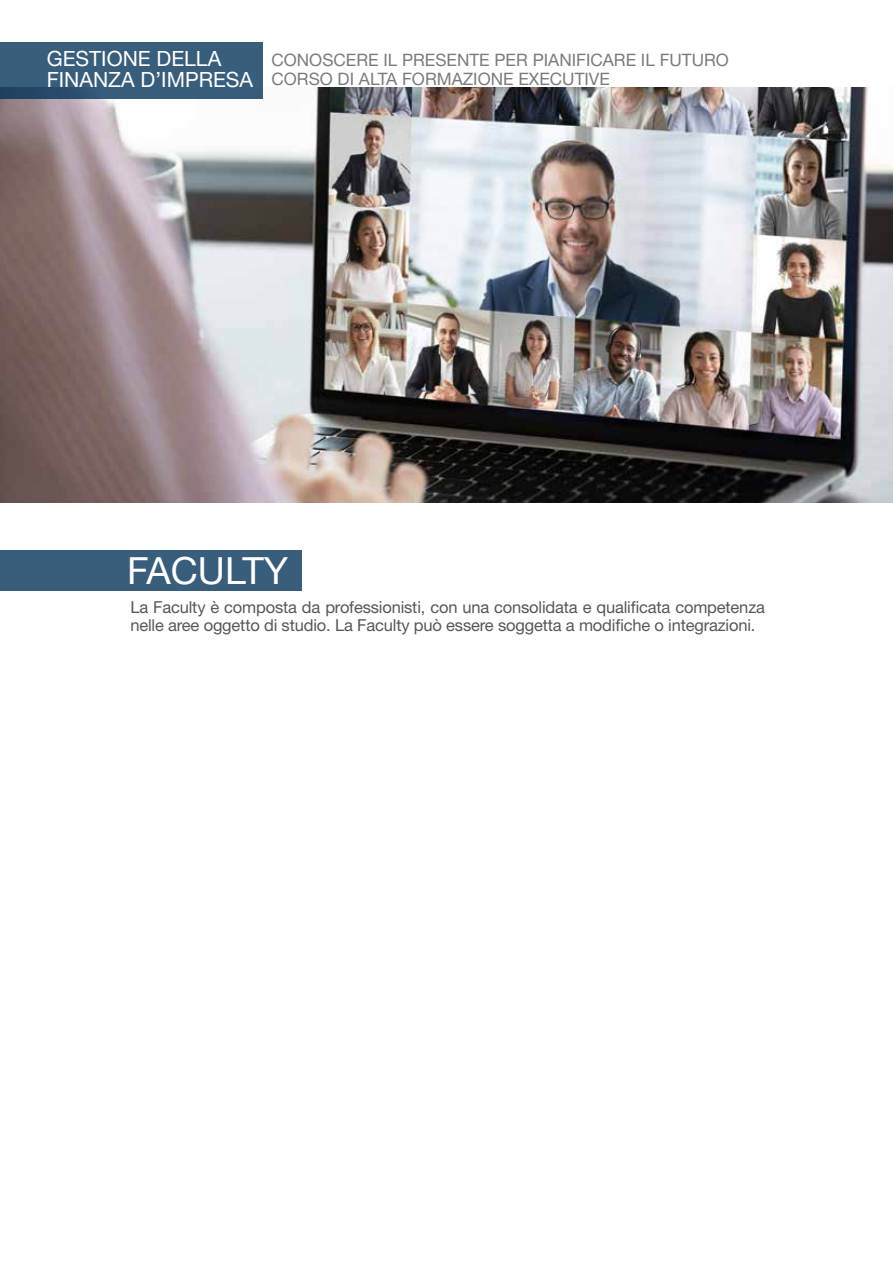
<style>
.page{position:relative;width:893px;height:1263px;background:#fff}
.page>*{position:absolute;margin:0;border:0;box-sizing:border-box;transform-origin:0 0}
.t1{font:37.5px "Helvetica Neue LT Std";color:#fff}
.t2{font:21px/21px "Helvetica Neue LT Std";color:#fff}
.t3{font:17.1px/18.1px "Helvetica Neue LT Std";color:#7c7b7b}
.t4{font:16.5px/18px "Helvetica Neue LT Std";letter-spacing:-.01em;color:#575756}
</style>
<div class="page">
<img style="left:0;top:88px;width:893px;height:415px">
<div style="left:0;top:550px;width:302px;height:40px;background:#395e7c"></div>
<svg style="left:0;top:43px;width:263px;height:56px;background:#375c7a"></svg>
<p class="t2" style="left:47px;top:48px;width:208px">GESTIONE DELLA<br>FINANZA D’IMPRESA</p>
<p class="t3" style="left:271px;top:51px;width:459px">CONOSCERE IL PRESENTE PER PIANIFICARE IL FUTURO<br>CORSO DI ALTA FORMAZIONE EXECUTIVE</p>
<h1 class="t1" style="left:127px;top:548px;width:163px">FACULTY</h1>
<p class="t4" style="left:130px;top:597px;width:636px">La Faculty è composta da professionisti, con una consolidata e qualificata competenza nelle aree oggetto di studio. La Faculty può essere soggetta a modifiche o integrazioni.</p>
</div>
